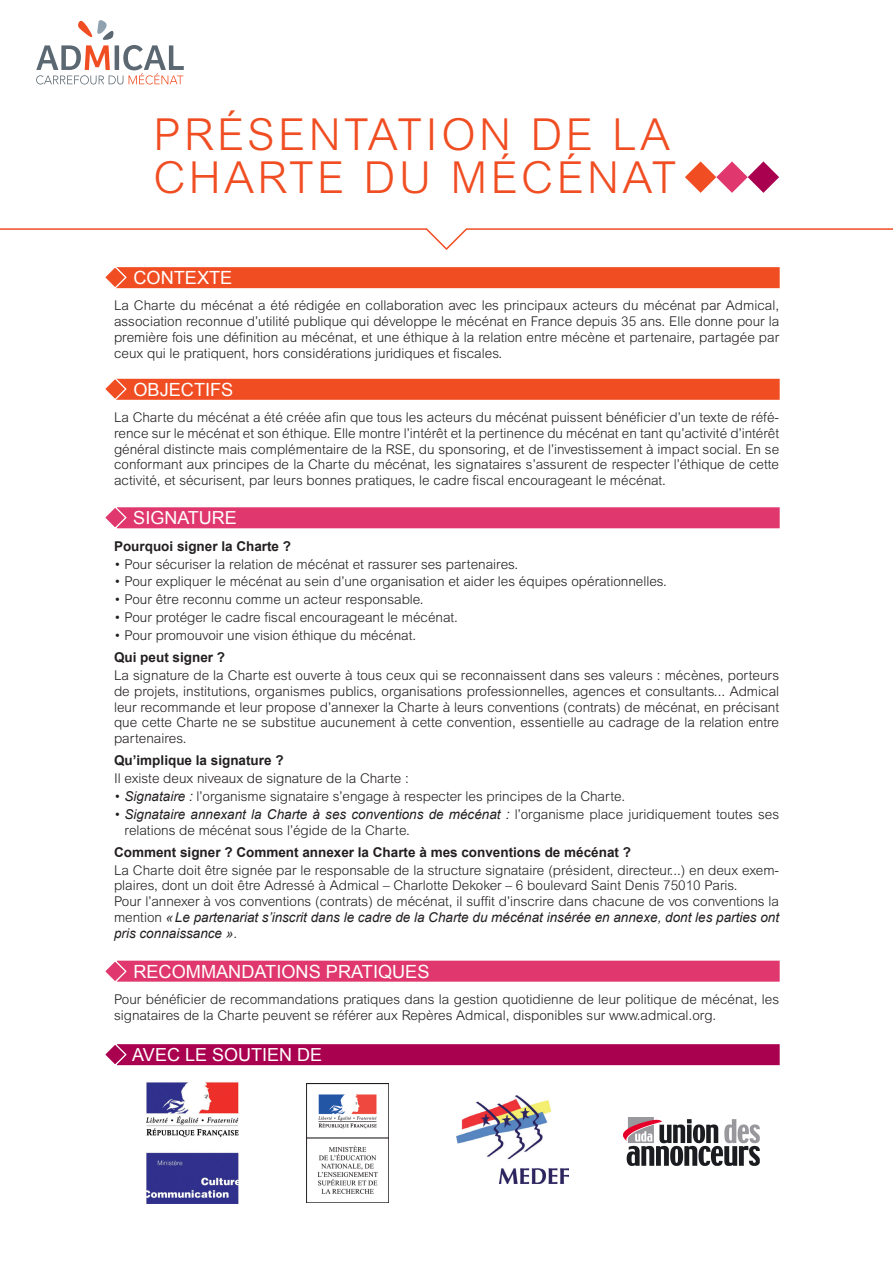
<style>
.page{position:relative;width:893px;height:1263px;background:#fff}
.page>*{position:absolute;margin:0;border:0;box-sizing:border-box;transform-origin:0 0}
.t1{font:300 44.25px "Arial";letter-spacing:.08em;color:#f04d22}
.t2{font:18.15px "Arial";color:#fff}
.t3{font:18px "Arial";color:#fff}
.t4{font:300 13.5px/15.8px "Arial";color:#231f20;text-align:justify}
.t5{font:700 13.5px "Arial";color:#231f20}
.s1{font-weight:400;font-style:italic}
</style>
<div class="page">
<img style="left:146px;top:1082px;width:93px;height:121px">
<svg style="left:0;top:228px;width:893px;height:22px"></svg>
<svg style="left:685px;top:161px;width:94px;height:32px"></svg>
<svg style="left:36px;top:20px;width:148px;height:65px"></svg>
<div style="left:115px;top:267px;width:665px;height:21px;background:#f04d22"></div>
<div style="left:115px;top:379px;width:665px;height:21px;background:#f04d22"></div>
<div style="left:117px;top:507px;width:663px;height:21px;background:#df376e"></div>
<div style="left:117px;top:961px;width:663px;height:21px;background:#df376e"></div>
<div style="left:117px;top:1044px;width:663px;height:21px;background:#a9014f"></div>
<svg style="left:105px;top:267px;width:23px;height:22px"></svg>
<svg style="left:105px;top:378px;width:23px;height:22px"></svg>
<svg style="left:105px;top:507px;width:23px;height:22px"></svg>
<svg style="left:105px;top:960px;width:23px;height:22px"></svg>
<svg style="left:105px;top:1044px;width:23px;height:22px"></svg>
<img style="left:307px;top:1083px;width:82px;height:120px">
<img style="left:457px;top:1095px;width:111px;height:88px">
<img style="left:624px;top:1118px;width:135px;height:48px">
<h1 class="t1" style="left:153px;top:109px;width:518px">PRÉSENTATION DE LA</h1>
<h1 class="t1" style="left:153px;top:153px;width:524px">CHARTE DU MÉCÉNAT</h1>
<h2 class="t2" style="left:133px;top:266px;width:53px">CONTEXTE</h2>
<p class="t4" style="left:114px;top:298px;width:667px">La Charte du mécénat a été rédigée en collaboration avec les principaux acteurs du mécénat par Admical, association reconnue d’utilité publique qui développe le mécénat en France depuis 35 ans. Elle donne pour la première fois une définition au mécénat, et une éthique à la relation entre mécène et partenaire, partagée par ceux qui le pratiquent, hors considérations juridiques et fiscales.</p>
<h2 class="t2" style="left:133px;top:378px;width:101px">OBJECTI FS</h2>
<p class="t4" style="left:114px;top:409px;width:667px">La Charte du mécénat a été créée afin que tous les acteurs du mécénat puissent bénéficier d’un texte de réfé&shy;rence sur le mécénat et son éthique. Elle montre l’intérêt et la pertinence du mécénat en tant qu’activité d’intérêt général distincte mais complémentaire de la RSE, du sponsoring, et de l’investissement à impact social. En se conformant aux principes de la Charte du mécénat, les signataires s’assurent de respecter l’éthique de cette activité, et sécurisent, par leurs bonnes pratiques, le cadre fiscal encourageant le mécénat.</p>
<h3 class="t3" style="left:133px;top:506px;width:103px">SIGNATURE</h3>
<p class="t5" style="left:114px;top:537px;width:179px">Pourquoi signer la Charte ?</p>
<p class="t4" style="left:114px;top:556px;width:406px">• Pour sécuriser la relation de mécénat et rassurer ses partenaires.</p>
<p class="t4" style="left:114px;top:574px;width:554px">• Pour expliquer le mécénat au sein d’une organisation et aider les équipes opérationnelles.</p>
<p class="t4" style="left:114px;top:592px;width:311px">• Pour être reconnu comme un acteur responsable.</p>
<p class="t4" style="left:114px;top:609px;width:345px">• Pour protéger le cadre fiscal encourageant le mécénat.</p>
<p class="t4" style="left:114px;top:627px;width:304px">• Pour promouvoir une vision éthique du mécénat.</p>
<p class="t5" style="left:114px;top:649px;width:113px">Qui peut signer ?</p>
<p class="t4" style="left:114px;top:667px;width:667px">La signature de la Charte est ouverte à tous ceux qui se reconnaissent dans ses valeurs : mécènes, porteurs de projets, institutions, organismes publics, organisations professionnelles, agences et consultants... Admical leur recommande et leur propose d’annexer la Charte à leurs conventions (contrats) de mécénat, en précisant que cette Charte ne se substitue aucunement à cette convention, essentielle au cadrage de la relation entre partenaires.</p>
<p class="t5" style="left:114px;top:752px;width:171px">Qu’implique la signature ?</p>
<p class="t4" style="left:114px;top:770px;width:296px">Il existe deux niveaux de signature de la Charte :</p>
<p class="t4" style="left:114px;top:788px;width:512px">• <span class="s1">Signataire :</span> l’organisme signataire s’engage à respecter les principes de la Charte.</p>
<p class="t4" style="left:125px;top:806px;width:656px;text-indent:-11px">• <span class="s1">Signataire annexant la Charte à ses conventions de mécénat :</span> l’organisme place juridiquement toutes ses relations de mécénat sous l’égide de la Charte.</p>
<p class="t5" style="left:114px;top:843px;width:518px">Comment signer ? Comment annexer la Charte à mes conventions de mécénat ?</p>
<p class="t4" style="left:114px;top:862px;width:667px;text-align:left">La Charte doit être signée par le responsable de la structure signataire (président, directeur...) en deux exem&shy;plaires, dont un doit être Adressé à Admical – Charlotte Dekoker – 6 boulevard Saint Denis 75010 Paris.<br>Pour l’annexer à vos conventions (contrats) de mécénat, il suffit d’inscrire dans chacune de vos conventions la mention <span class="s1">«Le partenariat s’inscrit dans le cadre de la Charte du mécénat insérée en annexe, dont les parties ont pris connaissance »</span>.</p>
<h2 class="t2" style="left:133px;top:959px;width:68px">RECOMMA</h2>
<h2 class="t2" style="left:228px;top:959px;width:24px">NDATI</h2>
<h2 class="t2" style="left:281px;top:959px;width:150px">ONS PRATIQUES</h2>
<p class="t4" style="left:114px;top:992px;width:666px">Pour bénéficier de recommandations pratiques dans la gestion quotidienne de leur politique de mécénat, les signataires de la Charte peuvent se référer aux Repères Admical, disponibles sur www.admical.org.</p>
<h3 class="t3" style="left:132px;top:1043px;width:13px">AVE</h3>
<h3 class="t3" style="left:167px;top:1043px;width:143px">C LE SOUTIEN DE</h3>
</div>
